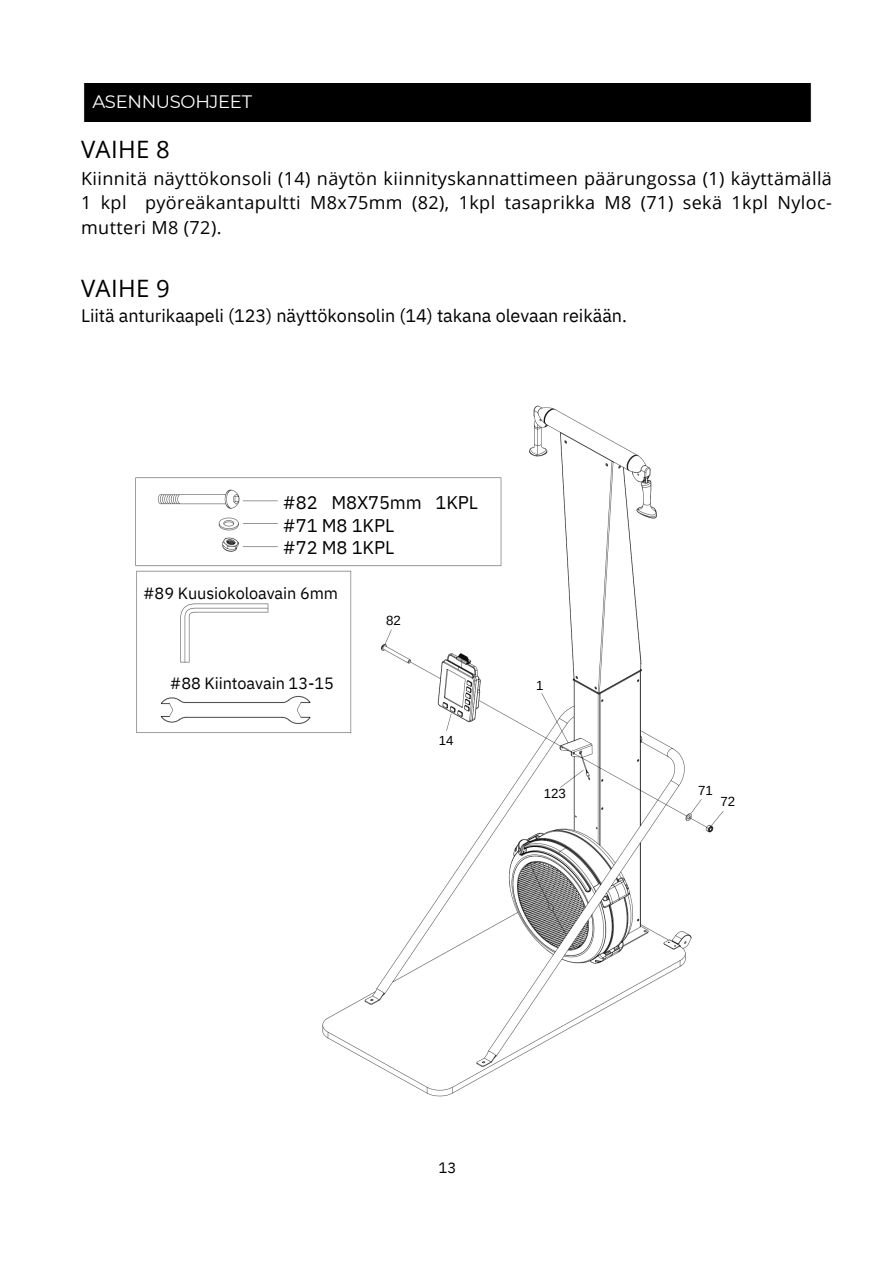
<style>
.page{position:relative;width:894px;height:1264px;background:#fff}
.page>*{position:absolute;margin:0;border:0;box-sizing:border-box;transform-origin:0 0}
.t1{font:24px "Open Sans";letter-spacing:.015em;color:#000}
.t2{font:18.3px/22.5px "IBM Plex Sans";letter-spacing:-.005em;color:#000}
.t3{font:18px/24.8px "Open Sans";letter-spacing:.025em;color:#000;text-align:justify}
.t4{font:18px "IBM Plex Sans";letter-spacing:-.005em;color:#000}
.t5{font:18px "Montserrat";letter-spacing:-.02em;color:#fff}
.t6{font:16.2px "IBM Plex Sans";letter-spacing:-.005em;color:#000}
.t7{font:15px "IBM Plex Sans";color:#000}
.t8{font:13.2px "Arimo";color:#000}
</style>
<div class="page">
<div style="left:84px;top:83px;width:727px;height:38px;background:#000"></div>
<img style="left:135px;top:405px;width:589px;height:692px">
<p class="t5" style="left:92px;top:90px;width:161px">ASENNUSOHJEET</p>
<h2 class="t1" style="left:81px;top:132px;width:90px">VAIHE 8</h2>
<h2 class="t3" style="left:81px;top:165px;width:752px">Kiinnitä näyttökonsoli (14) näytön kiinnityskannattimeen päärungossa (1) käyttämällä 1 kpl pyöreäkantapultti M8x75mm (82), 1kpl tasaprikka M8 (71) sekä 1kpl Nyloc&shy;mutteri M8 (72).</h2>
<h3 class="t1" style="left:81px;top:271px;width:90px">VAIHE 9</h3>
<h1 class="t4" style="left:81px;top:304px;width:547px">Liitä anturikaapeli (123) näyttökonsolin (14) takana olevaan reikään.</h1>
<p class="t2" style="left:283px;top:491px;width:197px">#82 M8X75mm 1KPL #71 M8 1KPL<br>#72 M8 1KPL</p>
<p class="t6" style="left:143px;top:582px;width:196px">#89 Kuusiokoloavain 6mm</p>
<p class="t6" style="left:170px;top:672px;width:165px">#88 Kiintoavain 13-15</p>
<h3 class="t8" style="left:386px;top:613px;width:16px">82</h3>
<p class="t8" style="left:438px;top:733px;width:16px">14</p>
<h3 class="t8" style="left:536px;top:678px;width:9px">1</h3>
<h4 class="t8" style="left:543px;top:786px;width:24px">123</h4>
<p class="t8" style="left:698px;top:783px;width:16px">71</p>
<h4 class="t8" style="left:720px;top:793px;width:16px">72</h4>
<p class="t7" style="left:438px;top:1157px;width:19px">13</p>
</div>
